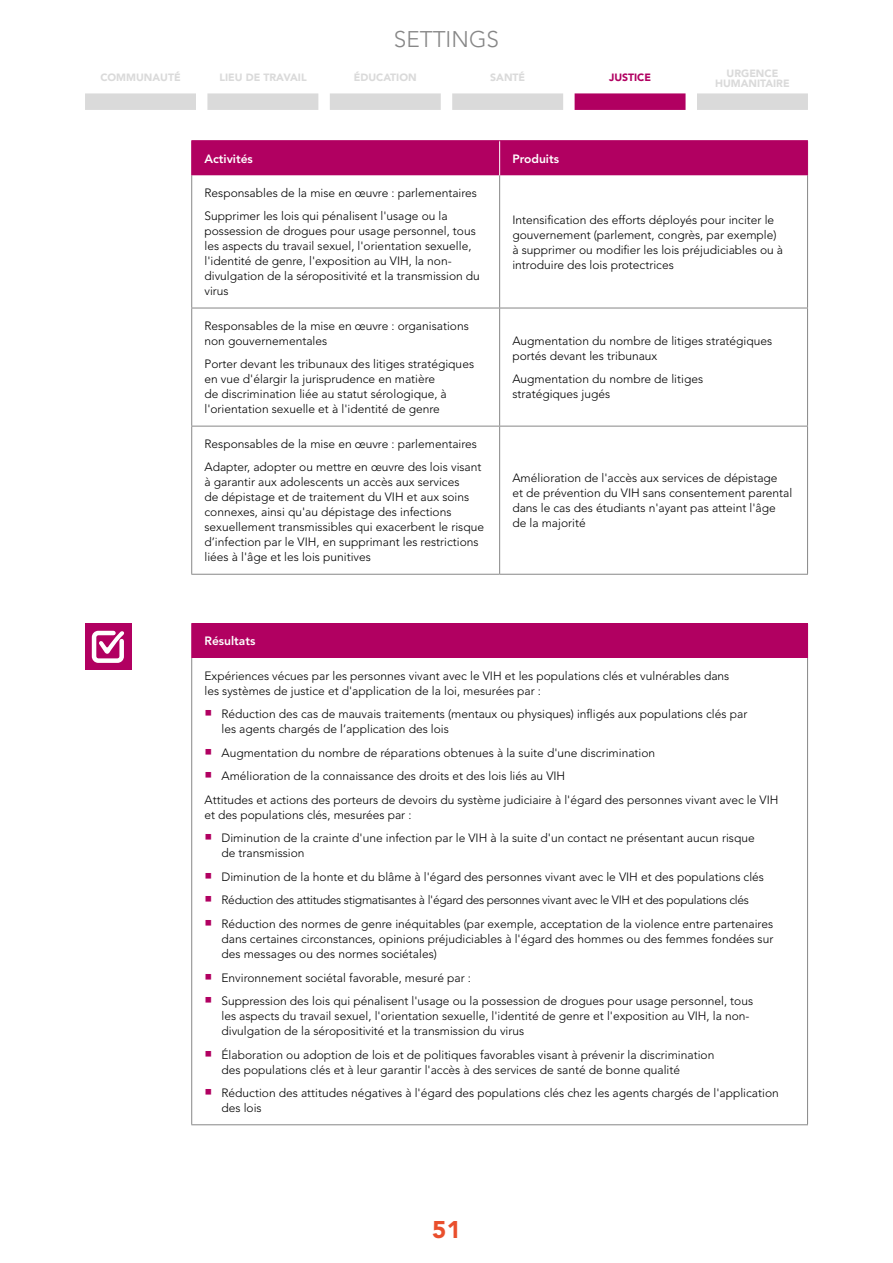
<style>
.page{position:relative;width:893px;height:1263px;background:#fff}
.page>*{position:absolute;margin:0;border:0;box-sizing:border-box;transform-origin:0 0}
.t1{font:900 24px "Avenir LT Std";color:#e94f2d}
.t2{font:300 22.5px "Avenir LT Std";color:#878787}
.table_text{font:300 12px/15px "Avenir LT Std";color:#000}
.table_text-2{font:300 12px "Avenir LT Std";letter-spacing:-.025em;color:#000}
.table_HD{font:800 12px "Avenir LT Std";color:#fff}
.t3{font:900 10.5px/10.5px "Avenir LT Std";color:#dadada;text-align:center}
.t4{font:900 10.5px "Avenir LT Std";color:#b10061}
</style>
<div class="page">
<div style="left:192px;top:141px;width:615px;height:34px;background:#b10061"></div>
<hr style="left:191px;top:175px;width:1px;height:133px;background:#878787">
<hr style="left:499px;top:175px;width:1px;height:133px;background:#878787">
<hr style="left:807px;top:175px;width:1px;height:133px;background:#878787">
<hr style="left:191px;top:308px;width:309px;height:1px;background:#878787">
<hr style="left:191px;top:308px;width:1px;height:118px;background:#878787">
<hr style="left:500px;top:308px;width:308px;height:1px;background:#878787">
<hr style="left:499px;top:308px;width:1px;height:118px;background:#878787">
<hr style="left:807px;top:308px;width:1px;height:118px;background:#878787">
<hr style="left:191px;top:426px;width:309px;height:1px;background:#878787">
<hr style="left:191px;top:426px;width:1px;height:148px;background:#878787">
<hr style="left:500px;top:426px;width:308px;height:1px;background:#878787">
<hr style="left:499px;top:426px;width:1px;height:148px;background:#878787">
<hr style="left:807px;top:426px;width:1px;height:148px;background:#878787">
<hr style="left:191px;top:574px;width:309px;height:1px;background:#878787">
<hr style="left:500px;top:574px;width:308px;height:1px;background:#878787">
<hr style="left:499px;top:141px;width:1px;height:34px;background:#fff">
<hr style="left:191px;top:140px;width:309px;height:1px;background:#b10061">
<hr style="left:191px;top:141px;width:1px;height:34px;background:#b10061">
<hr style="left:500px;top:140px;width:308px;height:1px;background:#b10061">
<hr style="left:807px;top:141px;width:1px;height:34px;background:#b10061">
<div style="left:192px;top:623px;width:615px;height:35px;background:#b10061"></div>
<hr style="left:191px;top:658px;width:1px;height:466px;background:#878787">
<hr style="left:807px;top:658px;width:1px;height:466px;background:#878787">
<hr style="left:191px;top:1124px;width:617px;height:1px;background:#878787">
<hr style="left:191px;top:623px;width:617px;height:1px;background:#b10061">
<hr style="left:191px;top:624px;width:1px;height:34px;background:#b10061">
<hr style="left:807px;top:624px;width:1px;height:34px;background:#b10061">
<div style="left:85px;top:623px;width:47px;height:47px;background:#b10061"></div>
<svg style="left:91px;top:630px;width:33px;height:33px"></svg>
<div style="left:697px;top:93px;width:111px;height:17px;background:#dadada"></div>
<div style="left:85px;top:93px;width:111px;height:17px;background:#dadada"></div>
<div style="left:207px;top:93px;width:111px;height:17px;background:#dadada"></div>
<div style="left:330px;top:93px;width:111px;height:17px;background:#dadada"></div>
<div style="left:575px;top:93px;width:110px;height:17px;background:#b10061"></div>
<div style="left:452px;top:93px;width:111px;height:17px;background:#dadada"></div>
<h2 class="t2" style="left:394px;top:26px;width:107px">SETTINGS</h2>
<p class="t3" style="left:100px;top:72px;width:82px">COMMUNAUTÉ</p>
<p class="t3" style="left:220px;top:72px;width:89px">LIEU DE TRAVAIL</p>
<p class="t3" style="left:354px;top:72px;width:64px">ÉDUCATION</p>
<p class="t3" style="left:490px;top:72px;width:37px">SANTÉ</p>
<p class="t4" style="left:609px;top:71px;width:43px">JUSTICE</p>
<p class="t3" style="left:715px;top:68px;width:76px">URGENCE<br>HUMANITAIRE</p>
<p class="table_HD" style="left:204px;top:151px;width:50px">Activités</p>
<p class="table_HD" style="left:512px;top:151px;width:48px">Produits</p>
<p class="table_text" style="left:204px;top:185px;width:274px">Responsables de la mise en œuvre : parlementaires</p>
<p class="table_text" style="left:204px;top:209px;width:277px">Supprimer les lois qui pénalisent l'usage ou la possession de drogues pour usage personnel, tous les aspects du travail sexuel, l'orientation sexuelle, l'identité de genre, l'exposition au VIH, la non&shy;divulgation de la séropositivité et la transmission du virus</p>
<p class="table_text" style="left:512px;top:212px;width:272px">Intensification des efforts déployés pour inciter le gouvernement (parlement, congrès, par exemple) à supprimer ou modifier les lois préjudiciables ou à introduire des lois protectrices</p>
<p class="table_text" style="left:204px;top:318px;width:266px">Responsables de la mise en œuvre : organisations non gouvernementales</p>
<p class="table_text" style="left:204px;top:357px;width:271px">Porter devant les tribunaux des litiges stratégiques en vue d'élargir la jurisprudence en matière<br>de discrimination liée au statut sérologique, à l'orientation sexuelle et à l'identité de genre</p>
<p class="table_text" style="left:512px;top:333px;width:261px">Augmentation du nombre de litiges stratégiques portés devant les tribunaux</p>
<p class="table_text" style="left:512px;top:372px;width:192px">Augmentation du nombre de litiges stratégiques jugés</p>
<p class="table_text" style="left:204px;top:436px;width:274px">Responsables de la mise en œuvre : parlementaires</p>
<p class="table_text" style="left:204px;top:460px;width:281px">Adapter, adopter ou mettre en œuvre des lois visant à garantir aux adolescents un accès aux services<br>de dépistage et de traitement du VIH et aux soins connexes, ainsi qu'au dépistage des infections sexuellement transmissibles qui exacerbent le risque d’infection par le VIH, en supprimant les restrictions liées à l'âge et les lois punitives</p>
<p class="table_text" style="left:512px;top:471px;width:281px">Amélioration de l'accès aux services de dépistage<br>et de prévention du VIH sans consentement parental dans le cas des étudiants n'ayant pas atteint l'âge de la majorité</p>
<p class="table_HD" style="left:204px;top:634px;width:52px">Résultats</p>
<p class="table_text" style="left:204px;top:668px;width:526px">Expériences vécues par les personnes vivant avec le VIH et les populations clés et vulnérables dans les systèmes de justice et d'application de la loi, mesurées par :</p>
<p class="table_text" style="left:221px;top:707px;width:527px">Réduction des cas de mauvais traitements (mentaux ou physiques) infligés aux populations clés par les agents chargés de l’application des lois</p>
<p class="table_text" style="left:221px;top:745px;width:435px">Augmentation du nombre de réparations obtenues à la suite d'une discrimination</p>
<p class="table_text" style="left:221px;top:769px;width:345px">Amélioration de la connaissance des droits et des lois liés au VIH</p>
<p class="table_text" style="left:204px;top:792px;width:576px">Attitudes et actions des porteurs de devoirs du système judiciaire à l'égard des personnes vivant avec le VIH et des populations clés, mesurées par :</p>
<p class="table_text" style="left:221px;top:831px;width:535px">Diminution de la crainte d'une infection par le VIH à la suite d'un contact ne présentant aucun risque de transmission</p>
<p class="table_text" style="left:221px;top:869px;width:544px">Diminution de la honte et du blâme à l'égard des personnes vivant avec le VIH et des populations clés</p>
<p class="table_text-2" style="left:221px;top:893px;width:529px">Réduction des attitudes stigmatisantes à l'égard des personnes vivant avec le VIH et des populations clés</p>
<p class="table_text" style="left:221px;top:916px;width:553px;text-align:justify">Réduction des normes de genre inéquitables (par exemple, acceptation de la violence entre partenaires dans certaines circonstances, opinions préjudiciables à l'égard des hommes ou des femmes fondées sur des messages ou des normes sociétales)</p>
<p class="table_text" style="left:221px;top:970px;width:251px">Environnement sociétal favorable, mesuré par :</p>
<p class="table_text" style="left:221px;top:993px;width:533px">Suppression des lois qui pénalisent l'usage ou la possession de drogues pour usage personnel, tous les aspects du travail sexuel, l'orientation sexuelle, l'identité de genre et l'exposition au VIH, la non&shy;divulgation de la séropositivité et la transmission du virus</p>
<p class="table_text" style="left:221px;top:1047px;width:494px">Élaboration ou adoption de lois et de politiques favorables visant à prévenir la discrimination des populations clés et à leur garantir l'accès à des services de santé de bonne qualité</p>
<p class="table_text" style="left:221px;top:1085px;width:559px">Réduction des attitudes négatives à l'égard des populations clés chez les agents chargés de l'application des lois</p>
<h1 class="t1" style="left:432px;top:1215px;width:30px">51</h1>
</div>
